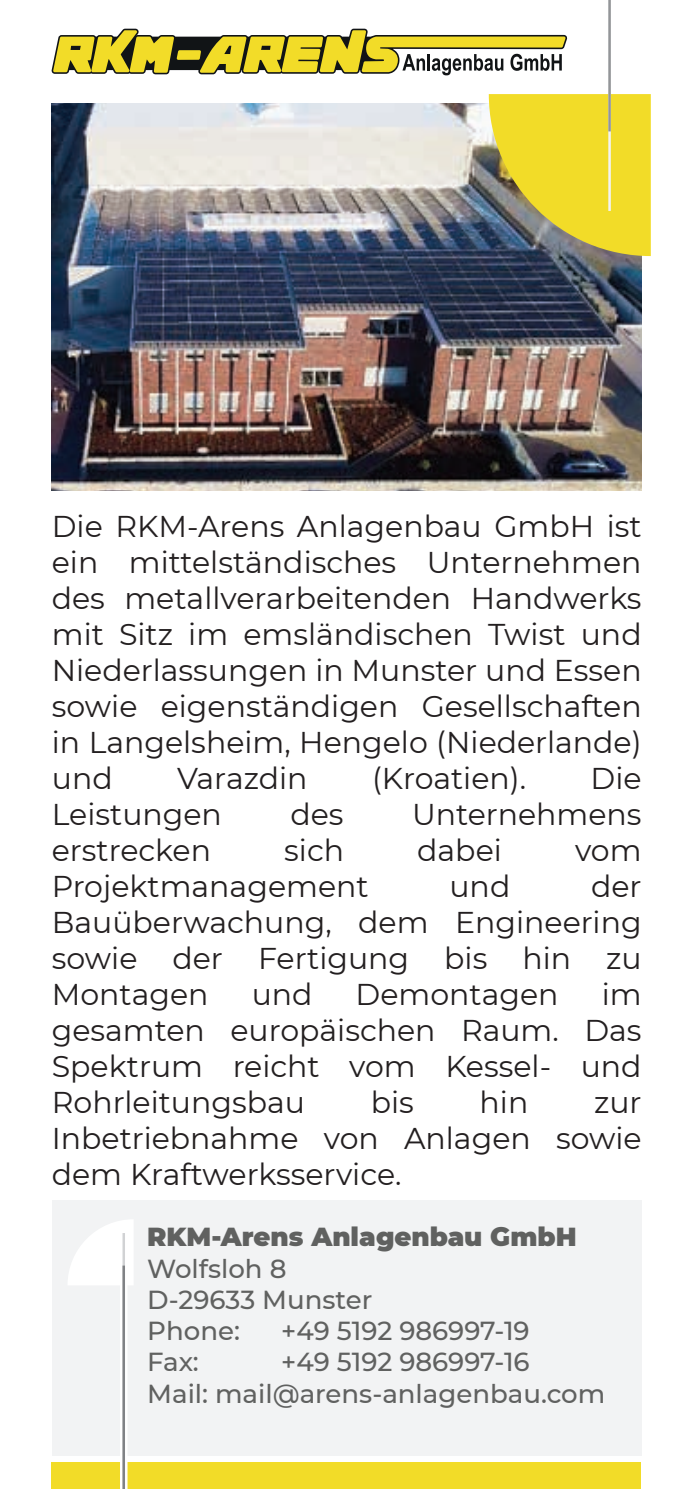
<style>
.page{position:relative;width:695px;height:1489px;background:#fff}
.page>*{position:absolute;margin:0;border:0;box-sizing:border-box;transform-origin:0 0}
.t1{font:30px/36px "Montserrat";color:#231f20;text-align:justify}
.t2{font:500 26px/31.2px "Montserrat";color:#606160}
.t3{font:900 26px "Montserrat";color:#606160}
</style>
<div class="page">
<div style="left:52px;top:1200px;width:589px;height:255px;background:#f2f3f4"></div>
<div style="left:51px;top:1462px;width:590px;height:26px;background:#f2dc28"></div>
<svg style="left:51px;top:29px;width:516px;height:46px"></svg>
<div style="left:120px;top:1265px;width:7px;height:223px;background:#fff"></div>
<img style="left:52px;top:103px;width:589px;height:387px">
<svg style="left:68px;top:1220px;width:65px;height:65px"></svg>
<svg style="left:488px;top:94px;width:162px;height:162px;background:#d3c33b"></svg>
<hr style="left:122px;top:1232px;width:3px;height:256px;background:#d1d2d4">
<hr style="left:122px;top:1265px;width:3px;height:223px;background:#808285">
<hr style="left:608px;top:0;width:2px;height:211px;background:#f2f3f4">
<hr style="left:608px;top:0;width:2px;height:131px;background:#939598">
<p class="t1" style="left:52px;top:507px;width:591px">Die RKM-Arens Anlagenbau GmbH ist ein mittelständisches Unternehmen des metallverarbeitenden Handwerks mit Sitz im emsländischen Twist und Niederlassungen in Munster und Essen sowie eigenständigen Gesellschaften in Langelsheim, Hengelo (Niederlande) und</p>
<p class="t1" style="left:177px;top:759px;width:132px">Varazdin</p>
<p class="t1" style="left:372px;top:759px;width:155px">(Kroatien).</p>
<p class="t1" style="left:590px;top:759px;width:52px">Die</p>
<p class="t1" style="left:52px;top:795px;width:172px">Leistungen</p>
<p class="t1" style="left:290px;top:795px;width:55px">des</p>
<p class="t1" style="left:412px;top:795px;width:231px">Unternehmens</p>
<p class="t1" style="left:52px;top:831px;width:161px">erstrecken</p>
<p class="t1" style="left:284px;top:831px;width:61px">sich</p>
<p class="t1" style="left:417px;top:831px;width:86px">dabei</p>
<p class="t1" style="left:575px;top:831px;width:68px">vom</p>
<p class="t1" style="left:52px;top:867px;width:318px">Projektmanagement</p>
<p class="t1" style="left:449px;top:867px;width:62px">und</p>
<p class="t1" style="left:52px;top:867px;width:591px;text-indent:539px">der Bauüberwachung, dem Engineering sowie der Fertigung bis hin zu Montagen</p>
<p class="t1" style="left:52px;top:975px;width:591px;text-indent:549px">im gesamten europäischen Raum. Das Spektrum reicht vom Kessel- und Rohrleitungsbau</p>
<p class="t1" style="left:251px;top:975px;width:62px">und</p>
<p class="t1" style="left:355px;top:975px;width:204px">Demontagen</p>
<p class="t1" style="left:370px;top:1083px;width:45px">bis</p>
<p class="t1" style="left:479px;top:1083px;width:50px">hin</p>
<p class="t1" style="left:52px;top:1083px;width:591px;text-indent:542px">zur Inbetriebnahme von Anlagen sowie dem Kraftwerksservice.</p>
<p class="t3" style="left:147px;top:1217px;width:431px">RKM-Arens Anlagenbau GmbH</p>
<p class="t2" style="left:147px;top:1251px;width:227px">Wolfsloh 8<br>D-29633 Munster<br>Phone:</p>
<p class="t2" style="left:281px;top:1313px;width:250px">+49 5192 986997-19</p>
<p class="t2" style="left:147px;top:1345px;width:459px;text-indent:134px">+49 5192 986997-16<br>Mail: mail@arens-anlagenbau.com</p>
<p class="t2" style="left:147px;top:1345px;width:53px">Fax:</p>
</div>
